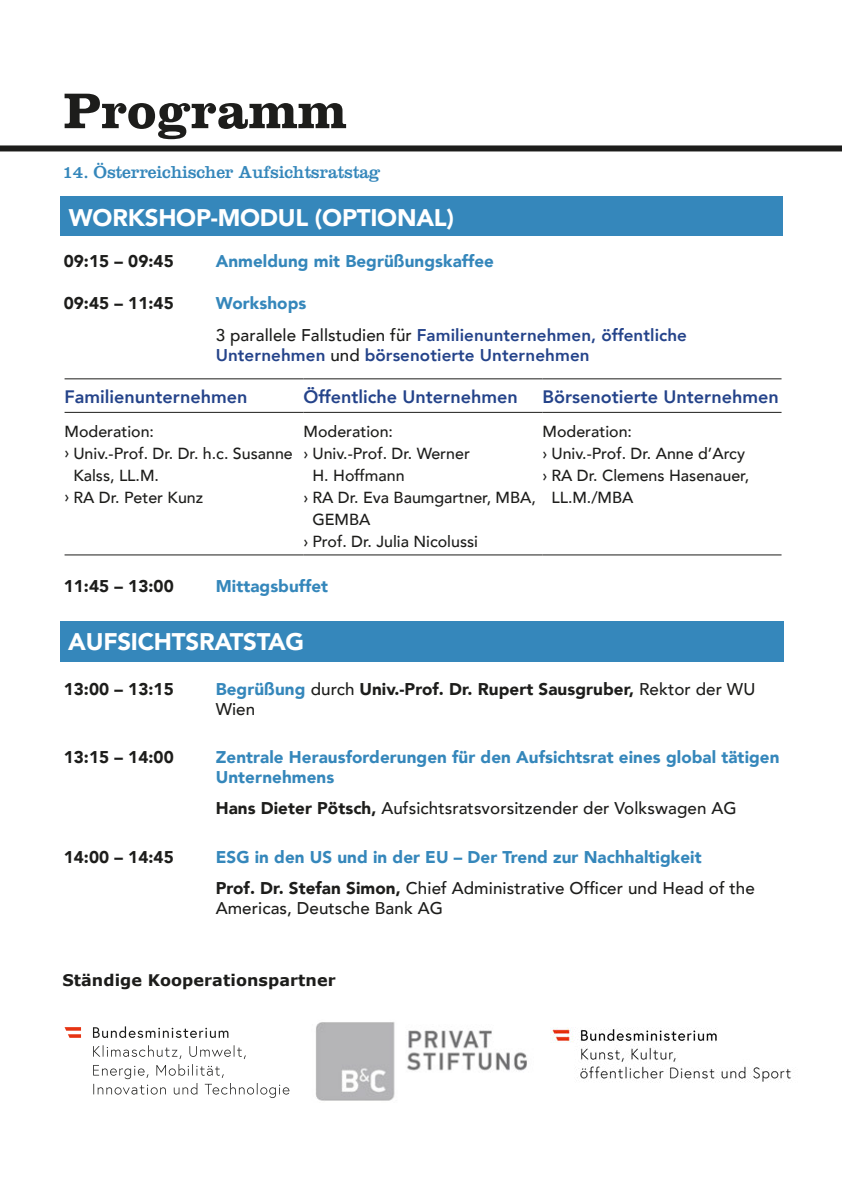
<style>
.page{position:relative;width:842px;height:1191px;background:#fff}
.page>*{position:absolute;margin:0;border:0;box-sizing:border-box;transform-origin:0 0}
.t1{font:700 52px "Clarendon LT Std";color:#1d1d1b}
.t2{font:900 24px "Avenir";letter-spacing:-.01em;color:#fff}
.t3{font:800 18px "Avenir";color:#24438a}
.t4{font:18px "Clarendon LT Std";letter-spacing:-.01em;color:#3587bb}
.t5{font:900 17px/20px "Avenir";letter-spacing:.005em;color:#3587bb}
.t6{font:900 17px/20px "Avenir";letter-spacing:.005em;color:#1d1d1b}
.t7{font:800 17px/31.4px "Avenir";letter-spacing:.005em;color:#24438a}
.t8{font:500 17px "Avenir";letter-spacing:.005em;color:#1d1d1b}
.t9{font:500 16px "Avenir";color:#1d1d1b}
.t10{font:700 16px "Verdana";letter-spacing:.005em;color:#1d1d1b}
.s1{font-weight:900;color:#3587bb}
.s2{font-weight:500;color:#1d1d1b}
.s3{color:#3587bb}
.s4{font-weight:500}
.s5{font-weight:900}
.s6{color:#1d1d1b}
</style>
<div class="page">
<div style="left:0;top:145px;width:842px;height:6px;background:#1d1d1b"></div>
<div style="left:60px;top:197px;width:723px;height:39px;background:#3587bb"></div>
<div style="left:60px;top:621px;width:724px;height:41px;background:#3587bb"></div>
<hr style="left:65px;top:554px;width:239px;height:1px;background:#1d1d1b">
<hr style="left:304px;top:554px;width:238px;height:1px;background:#1d1d1b">
<hr style="left:542px;top:554px;width:239px;height:1px;background:#1d1d1b">
<hr style="left:65px;top:378px;width:239px;height:1px;background:#1d1d1b">
<hr style="left:304px;top:378px;width:238px;height:1px;background:#1d1d1b">
<hr style="left:542px;top:378px;width:239px;height:1px;background:#1d1d1b">
<hr style="left:65px;top:412px;width:239px;height:1px;background:#1d1d1b">
<hr style="left:304px;top:412px;width:238px;height:1px;background:#1d1d1b">
<hr style="left:542px;top:412px;width:239px;height:1px;background:#1d1d1b">
<img style="left:315px;top:1022px;width:212px;height:79px">
<svg style="left:93px;top:1045px;width:196px;height:53px"></svg>
<svg style="left:93px;top:1026px;width:135px;height:12px"></svg>
<svg style="left:65px;top:1027px;width:16px;height:10px"></svg>
<img style="left:550px;top:1027px;width:242px;height:56px">
<h1 class="t1" style="left:64px;top:79px;width:285px">Programm</h1>
<p class="t4" style="left:62px;top:162px;width:320px">14. Österreichischer Aufsichtsratstag</p>
<h2 class="t2" style="left:69px;top:197px;width:387px">WORKSHOP-MODUL (OPTIONAL)</h2>
<p class="t6" style="left:64px;top:250px;width:112px">09:15 – 09:45</p>
<p class="t5" style="left:216px;top:250px;width:280px">Anmeldung mit Begrüßungskaffee</p>
<p class="t6" style="left:64px;top:293px;width:112px">09:45 – 11:45</p>
<p class="t7" style="left:216px;top:286px;width:473px"><span class="s1">Workshops<br></span><span class="s2">3 parallele Fallstudien für</span> Familienunternehmen, öffentliche</p>
<p class="t7" style="left:216px;top:338px;width:375px">Unternehmen <span class="s2">und</span> börsenotierte Unternehmen</p>
<p class="t3" style="left:65px;top:380px;width:185px">Familienunternehmen</p>
<p class="t3" style="left:304px;top:380px;width:216px">Öffentliche Unternehmen</p>
<p class="t3" style="left:542px;top:380px;width:238px">Börsenotierte Unternehmen</p>
<p class="t9" style="left:65px;top:417px;width:91px">Moderation:</p>
<p class="t9" style="left:65px;top:439px;width:230px">› Univ.-Prof. Dr. Dr. h.c. Susanne</p>
<p class="t9" style="left:73px;top:461px;width:87px">Kalss, LL.M.</p>
<p class="t9" style="left:65px;top:483px;width:140px">› RA Dr. Peter Kunz</p>
<p class="t9" style="left:304px;top:417px;width:91px">Moderation:</p>
<p class="t9" style="left:304px;top:439px;width:168px">› Univ.-Prof. Dr. Werner</p>
<p class="t9" style="left:312px;top:461px;width:94px">H. Hoffmann</p>
<p class="t9" style="left:304px;top:483px;width:234px">› RA Dr. Eva Baumgartner, MBA,</p>
<p class="t9" style="left:312px;top:505px;width:60px">GEMBA</p>
<p class="t9" style="left:304px;top:527px;width:176px">› Prof. Dr. Julia Nicolussi</p>
<p class="t9" style="left:543px;top:417px;width:91px">Moderation:</p>
<p class="t9" style="left:543px;top:439px;width:204px">› Univ.-Prof. Dr. Anne d’Arcy</p>
<p class="t9" style="left:543px;top:461px;width:208px">› RA Dr. Clemens Hasenauer,</p>
<p class="t9" style="left:551px;top:483px;width:84px">LL.M./MBA</p>
<p class="t6" style="left:64px;top:575px;width:112px">11:45 – 13:00</p>
<p class="t5" style="left:216px;top:575px;width:114px">Mittagsbuffet</p>
<h2 class="t2" style="left:68px;top:621px;width:237px">AUFSICHTSRATSTAG</h2>
<p class="t6" style="left:64px;top:678px;width:112px">13:00 – 13:15</p>
<p class="t6" style="left:216px;top:678px;width:541px"><span class="s3">Begrüßung</span> <span class="s4">durch</span> Univ.-Prof. Dr. Rupert Sausgruber, <span class="s4">Rektor der WU<br>Wien</span></p>
<p class="t6" style="left:64px;top:746px;width:112px">13:15 – 14:00</p>
<p class="t5" style="left:216px;top:746px;width:565px">Zentrale Herausforderungen für den Aufsichtsrat eines global tätigen<br>Unternehmens</p>
<p class="t8" style="left:216px;top:793px;width:522px"><span class="s5">Hans Dieter Pötsch,</span> Aufsichtsratsvorsitzender der Volkswagen AG</p>
<p class="t6" style="left:64px;top:846px;width:112px">14:00 – 14:45</p>
<p class="t5" style="left:216px;top:840px;width:541px;line-height:31.4px">ESG in den US und in der EU – Der Trend zur Nachhaltigkeit<br><span class="s6">Prof. Dr. Stefan Simon,</span> <span class="s2">Chief Administrative Officer und Head of the</span></p>
<p class="t8" style="left:216px;top:893px;width:229px">Americas, Deutsche Bank AG</p>
<p class="t10" style="left:62px;top:969px;width:275px">Ständige Kooperationspartner</p>
</div>
